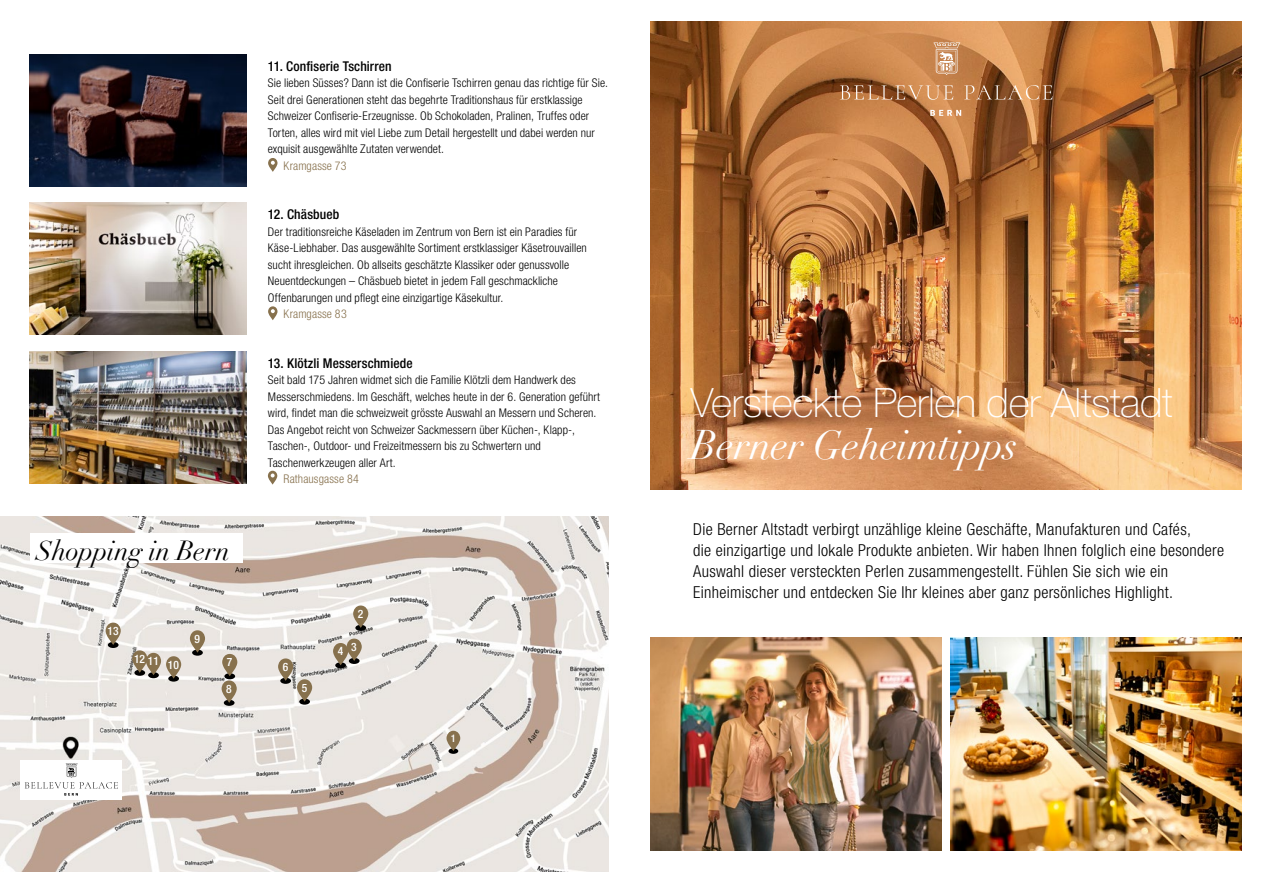
<style>
.page{position:relative;width:1263px;height:893px;background:#fff}
.page>*{position:absolute;margin:0;border:0;box-sizing:border-box;transform-origin:0 0}
.t1{font:100 40.5px "Helvetica Neue LT Std";letter-spacing:-.01em;color:#fff}
.t2{font:italic 40.5px "Didot";letter-spacing:-.01em;color:#fff}
.t3{font:italic 27px "Didot";letter-spacing:-.01em;color:#000}
.t4{font:300 condensed 16.5px/21px "Helvetica Neue LT Pro";letter-spacing:.02em;color:#000}
.t5{font:500 condensed 13.5px "Helvetica Neue LT Pro";letter-spacing:.01em;color:#000}
.t6{font:300 condensed 12px/16.5px "Helvetica Neue LT Pro";letter-spacing:.01em;color:#000}
.t7{font:300 condensed 12px "Helvetica Neue LT Pro";letter-spacing:.01em;color:#87714d}
.t8{font:500 condensed 11.55px "Helvetica Neue LT Pro";color:#fff}
.t9{font:500 condensed 10.5px "Helvetica Neue LT Pro";color:#fff}
</style>
<div class="page">
<img style="left:651px;top:21px;width:591px;height:468px">
<img style="left:651px;top:638px;width:291px;height:212px">
<img style="left:950px;top:638px;width:292px;height:212px">
<svg style="left:933px;top:43px;width:27px;height:32px"></svg>
<svg style="left:930px;top:110px;width:31px;height:6px"></svg>
<svg style="left:840px;top:85px;width:113px;height:15px;background:#b78055"></svg>
<svg style="left:964px;top:85px;width:88px;height:15px"></svg>
<img style="left:0;top:516px;width:608px;height:356px">
<div style="left:20px;top:760px;width:102px;height:39px;background:#fff"></div>
<svg style="left:25px;top:763px;width:93px;height:33px"></svg>
<div style="left:108px;top:642px;width:11px;height:6px;background:#000;border-radius:50%"></div>
<svg style="left:106px;top:623px;width:15px;height:22px"></svg>
<div style="left:168px;top:676px;width:11px;height:6px;background:#000;border-radius:50%"></div>
<svg style="left:132px;top:650px;width:49px;height:29px"></svg>
<div style="left:224px;top:700px;width:11px;height:6px;background:#000;border-radius:50%"></div>
<svg style="left:222px;top:654px;width:15px;height:49px"></svg>
<div style="left:192px;top:650px;width:11px;height:6px;background:#000;border-radius:50%"></div>
<svg style="left:190px;top:630px;width:15px;height:23px"></svg>
<div style="left:299px;top:699px;width:11px;height:6px;background:#000;border-radius:50%"></div>
<svg style="left:278px;top:658px;width:34px;height:44px"></svg>
<div style="left:355px;top:625px;width:11px;height:6px;background:#000;border-radius:50%"></div>
<svg style="left:353px;top:605px;width:15px;height:23px"></svg>
<div style="left:335px;top:662px;width:11px;height:6px;background:#000;border-radius:50%"></div>
<svg style="left:333px;top:639px;width:29px;height:26px"></svg>
<div style="left:448px;top:748px;width:10px;height:6px;background:#000;border-radius:50%"></div>
<svg style="left:446px;top:731px;width:14px;height:20px"></svg>
<img style="left:30px;top:351px;width:217px;height:132px">
<img style="left:30px;top:203px;width:217px;height:131px">
<img style="left:30px;top:54px;width:217px;height:132px">
<svg style="left:268px;top:471px;width:9px;height:14px"></svg>
<div style="left:30px;top:533px;width:213px;height:30px;background:#fff"></div>
<svg style="left:268px;top:158px;width:9px;height:14px"></svg>
<svg style="left:268px;top:306px;width:9px;height:14px"></svg>
<h2 class="t3" style="left:36px;top:534px;width:195px">Shopping in Bern</h2>
<p class="t8" style="left:107px;top:624px;width:13px">13</p>
<p class="t8" style="left:134px;top:654px;width:46px">12 11 10</p>
<p class="t8" style="left:195px;top:631px;width:7px">9</p>
<p class="t8" style="left:227px;top:655px;width:7px">7</p>
<p class="t8" style="left:226px;top:682px;width:7px">8</p>
<p class="t5" style="left:268px;top:58px;width:125px">11. Confiserie Tschirren</p>
<p class="t6" style="left:268px;top:74px;width:342px">Sie lieben Süsses? Dann ist die Confiserie Tschirren genau das richtige für Sie.<br>Seit drei Generationen steht das begehrte Traditionshaus für erstklassige Schweizer Confiserie-Erzeugnisse. Ob Schokoladen, Pralinen, Truffes oder Torten, alles wird mit viel Liebe zum Detail hergestellt und dabei werden nur exquisit ausgewählte Zutaten verwendet.</p>
<p class="t7" style="left:284px;top:158px;width:65px">Kramgasse 73</p>
<p class="t5" style="left:268px;top:206px;width:73px">12. Chäsbueb</p>
<p class="t6" style="left:268px;top:223px;width:320px">Der traditionsreiche Käseladen im Zentrum von Bern ist ein Paradies für Käse-Liebhaber. Das ausgewählte Sortiment erstklassiger Käsetrouvaillen sucht ihresgleichen. Ob allseits geschätzte Klassiker oder genussvolle Neuentdeckungen – Chäsbueb bietet in jedem Fall geschmackliche Offenbarungen und pflegt eine einzigartige Käsekultur.</p>
<p class="t7" style="left:284px;top:307px;width:65px">Kramgasse 83</p>
<p class="t5" style="left:268px;top:355px;width:146px">13. Klötzli Messerschmiede</p>
<p class="t6" style="left:268px;top:371px;width:334px">Seit bald 175 Jahren widmet sich die Familie Klötzli dem Handwerk des Messerschmiedens. Im Geschäft, welches heute in der 6. Generation geführt wird, findet man die schweizweit grösste Auswahl an Messern und Scheren.<br>Das Angebot reicht von Schweizer Sackmessern über Küchen-, Klapp-, Taschen-, Outdoor- und Freizeitmessern bis zu Schwertern und Taschenwerkzeugen aller Art.</p>
<p class="t7" style="left:284px;top:472px;width:77px">Rathausgasse 84</p>
<p class="t8" style="left:358px;top:607px;width:7px">2</p>
<p class="t8" style="left:283px;top:660px;width:7px">6</p>
<p class="t8" style="left:302px;top:680px;width:7px">5</p>
<p class="t8" style="left:338px;top:642px;width:21px">4 3</p>
<p class="t9" style="left:451px;top:732px;width:7px">1</p>
<h1 class="t1" style="left:691px;top:380px;width:483px">Versteckte Perlen der Altstadt</h1>
<h1 class="t2" style="left:691px;top:420px;width:328px">Berner Geheimtipps</h1>
<p class="t4" style="left:693px;top:519px;width:532px">Die Berner Altstadt verbirgt unzählige kleine Geschäfte, Manufakturen und Cafés,<br>die einzigartige und lokale Produkte anbieten. Wir haben Ihnen folglich eine besondere Auswahl dieser versteckten Perlen zusammengestellt. Fühlen Sie sich wie ein Einheimischer und entdecken Sie Ihr kleines aber ganz persönliches Highlight.</p>
</div>
